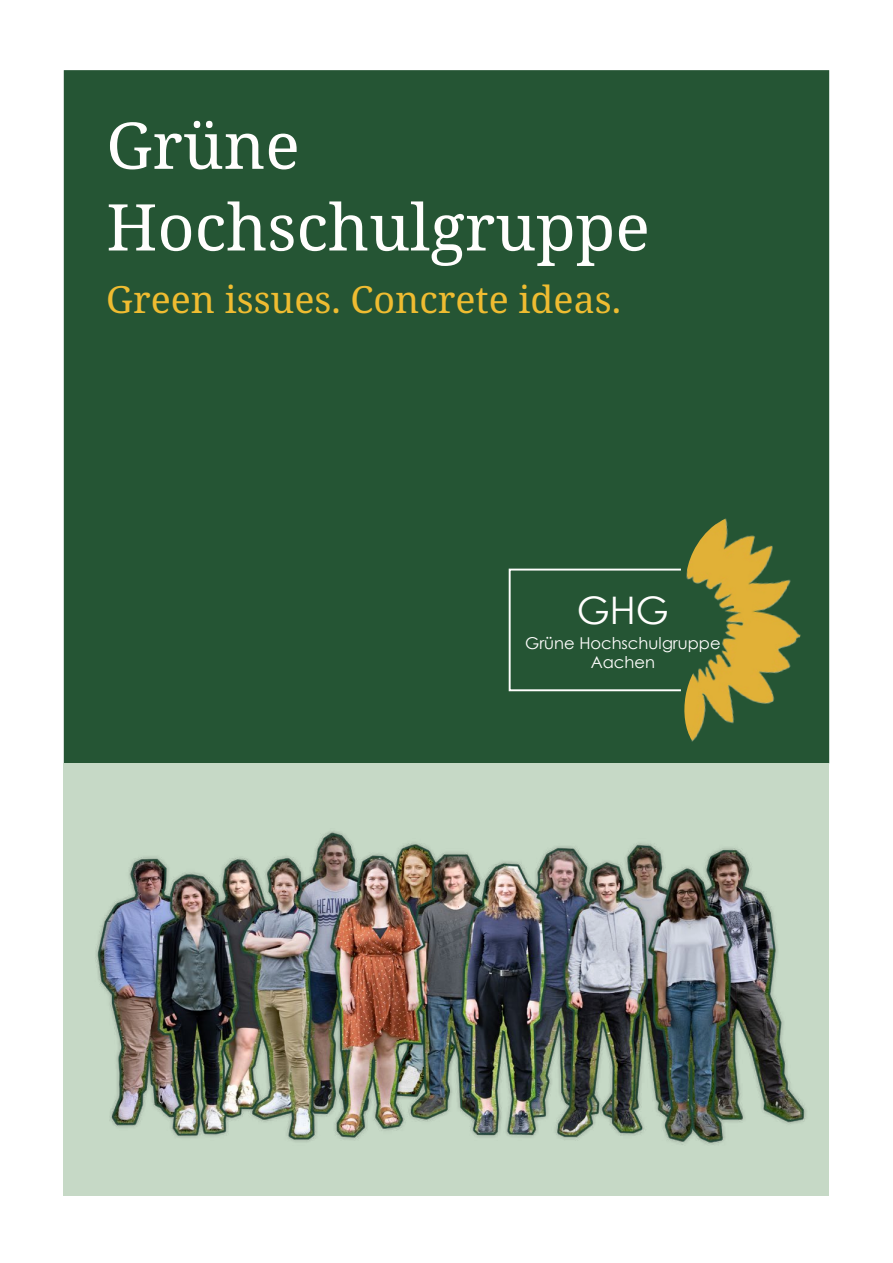
<style>
.page{position:relative;width:893px;height:1263px;background:#fff}
.page>*{position:absolute;margin:0;border:0;box-sizing:border-box;transform-origin:0 0}
.t1{font:64.5px/81.6px "Noto Serif";color:#fffefd}
.t2{font:37.95px "Century Gothic";color:#fffefd}
.t3{font:37.5px "Noto Serif";color:#efbc31}
.t4{font:16.35px/19.5px "Century Gothic";color:#fffefd;text-align:center}
</style>
<div class="page">
<div style="left:64px;top:70px;width:765px;height:693px;background:#255534"></div>
<div style="left:64px;top:763px;width:765px;height:432px;background:#c6d9c6"></div>
<img style="left:85px;top:831px;width:738px;height:365px">
<div style="left:509px;top:569px;width:173px;height:122px;border:2px solid #fffefd"></div>
<img style="left:548px;top:518px;width:253px;height:224px">
<h1 class="t1" style="left:106px;top:107px;width:545px">Grüne<br>Hochschulgruppe</h1>
<p class="t3" style="left:106px;top:273px;width:516px">Green issues. Concrete ideas.</p>
<p class="t2" style="left:577px;top:584px;width:94px">GHG</p>
<p class="t4" style="left:525px;top:633px;width:197px">Grüne Hochschulgruppe<br>Aachen</p>
</div>
